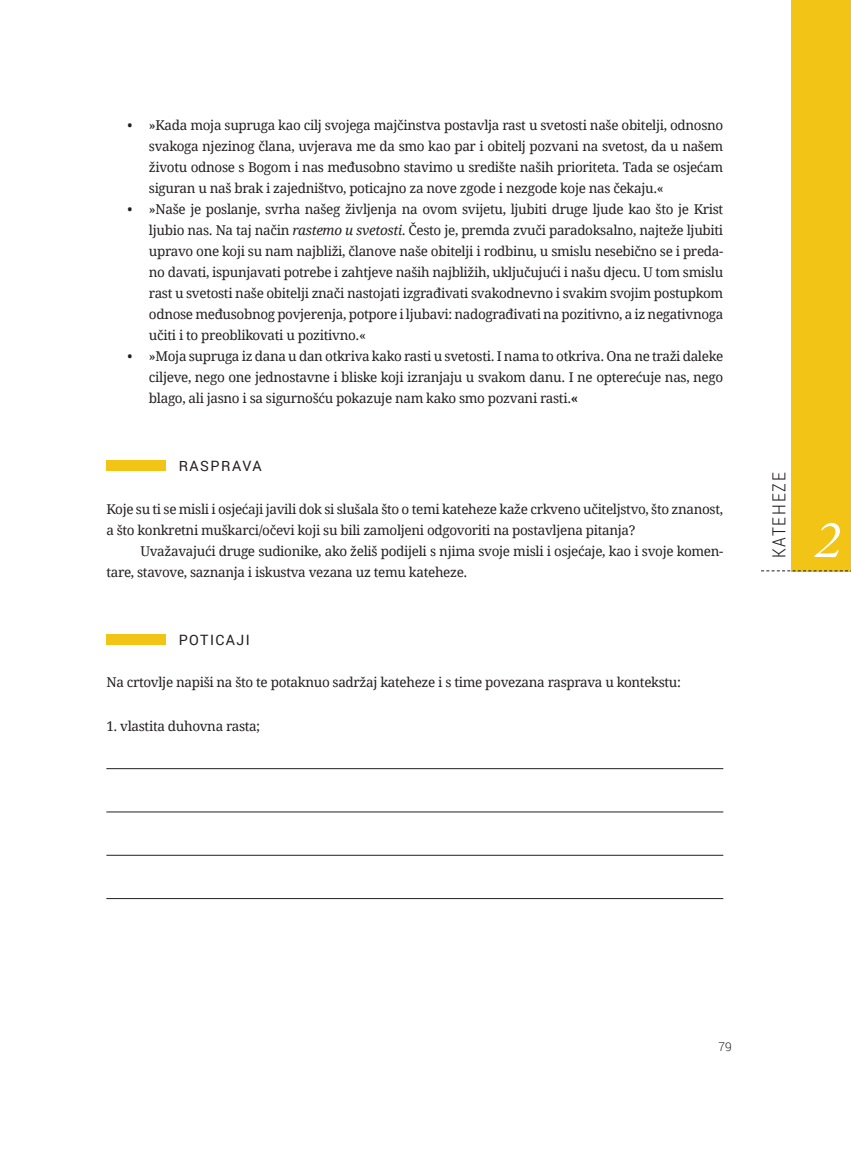
<style>
.page{position:relative;width:851px;height:1149px;background:#fff}
.page>*{position:absolute;margin:0;border:0;box-sizing:border-box;transform-origin:0 0}
.t1{font:italic 54px "Garamond Premr Pro";color:#fff}
.t2{font:300 18px "Roboto Condensed";letter-spacing:.1em;color:#231f20}
.t3{font:14.25px "Roboto";letter-spacing:.1em;color:#231f20}
.t4{font:13.5px/21px "Droid Serif";letter-spacing:-.025em;color:#231f20;text-align:justify}
.t5{font:300 12px "Roboto";color:#231f20}
.s1{font-style:italic}
.s2{font-weight:700}
</style>
<div class="page">
<div style="left:791px;top:0;width:59px;height:571px;background:#f1c415"></div>
<svg style="left:761px;top:570px;width:87px;height:1px"></svg>
<div style="left:106px;top:634px;width:60px;height:11px;background:#f1c415"></div>
<div style="left:106px;top:460px;width:60px;height:10px;background:#f1c415"></div>
<hr style="left:106px;top:768px;width:617px;height:1px;background:#231f20">
<hr style="left:106px;top:811px;width:617px;height:1px;background:#231f20">
<hr style="left:106px;top:854px;width:617px;height:1px;background:#231f20">
<hr style="left:106px;top:897px;width:617px;height:1px;background:#231f20">
<p class="t4" style="left:149px;top:114px;width:576px;text-indent:-21px">• »Kada moja supruga kao cilj svojega majčinstva postavlja rast u svetosti naše obitelji, odnosno svakoga njezinog člana, uvjerava me da smo kao par i obitelj pozvani na svetost, da u našem životu odnose s Bogom i nas međusobno stavimo u središte naših prioriteta. Tada se osjećam siguran u naš brak i zajedništvo, poticajno za nove zgode i nezgode koje nas čekaju.«</p>
<p class="t4" style="left:149px;top:198px;width:576px;text-indent:-21px">• »Naše je poslanje, svrha našeg življenja na ovom svijetu, ljubiti druge ljude kao što je Krist ljubio nas. Na taj način <span class="s1">rastemo u svetosti</span>. Često je, premda zvuči paradoksalno, najteže ljubiti upravo one koji su nam najbliži, članove naše obitelji i rodbinu, u smislu nesebično se i preda&shy;no davati, ispunjavati potrebe i zahtjeve naših najbližih, uključujući i našu djecu. U tom smislu rast u svetosti naše obitelji znači nastojati izgrađivati svakodnevno i svakim svojim postupkom odnose međusobnog povjerenja, potpore i ljubavi: nadograđivati na pozitivno, a iz negativnoga učiti i to preoblikovati u pozitivno.«</p>
<p class="t4" style="left:149px;top:345px;width:575px;text-indent:-21px">• »Moja supruga iz dana u dan otkriva kako rasti u svetosti. I nama to otkriva. Ona ne traži daleke ciljeve, nego one jednostavne i bliske koji izranjaju u svakom danu. I ne opterećuje nas, nego blago, ali jasno i sa sigurnošću pokazuje nam kako smo pozvani rasti.<span class="s2">«</span></p>
<p class="t3" style="left:179px;top:455px;width:85px">RASPRAVA</p>
<p class="t4" style="left:106px;top:497px;width:618px">Koje su ti se misli i osjećaji javili dok si slušala što o temi kateheze kaže crkveno učiteljstvo, što znanost, a što konkretni muškarci/očevi koji su bili zamoljeni odgovoriti na postavljena pitanja?</p>
<p class="t4" style="left:106px;top:539px;width:618px;line-height:21.6px;text-indent:34px">Uvažavajući druge sudionike, ako želiš podijeli s njima svoje misli i osjećaje, kao i svoje komen&shy;tare, stavove, saznanja i iskustva vezana uz temu kateheze.</p>
<p class="t3" style="left:179px;top:629px;width:73px">POTICAJI</p>
<p class="t4" style="left:106px;top:671px;width:576px">Na crtovlje napiši na što te potaknuo sadržaj kateheze i s time povezana rasprava u kontekstu:</p>
<p class="t4" style="left:106px;top:714px;width:155px">1. vlastita duhovna rasta;</p>
<h2 class="t2" style="left:766px;top:558px;width:87px;rotate:-90deg">KATEHEZE</h2>
<h1 class="t1" style="left:814px;top:505px;width:28px">2</h1>
<p class="t5" style="left:718px;top:1038px;width:15px">79</p>
</div>
